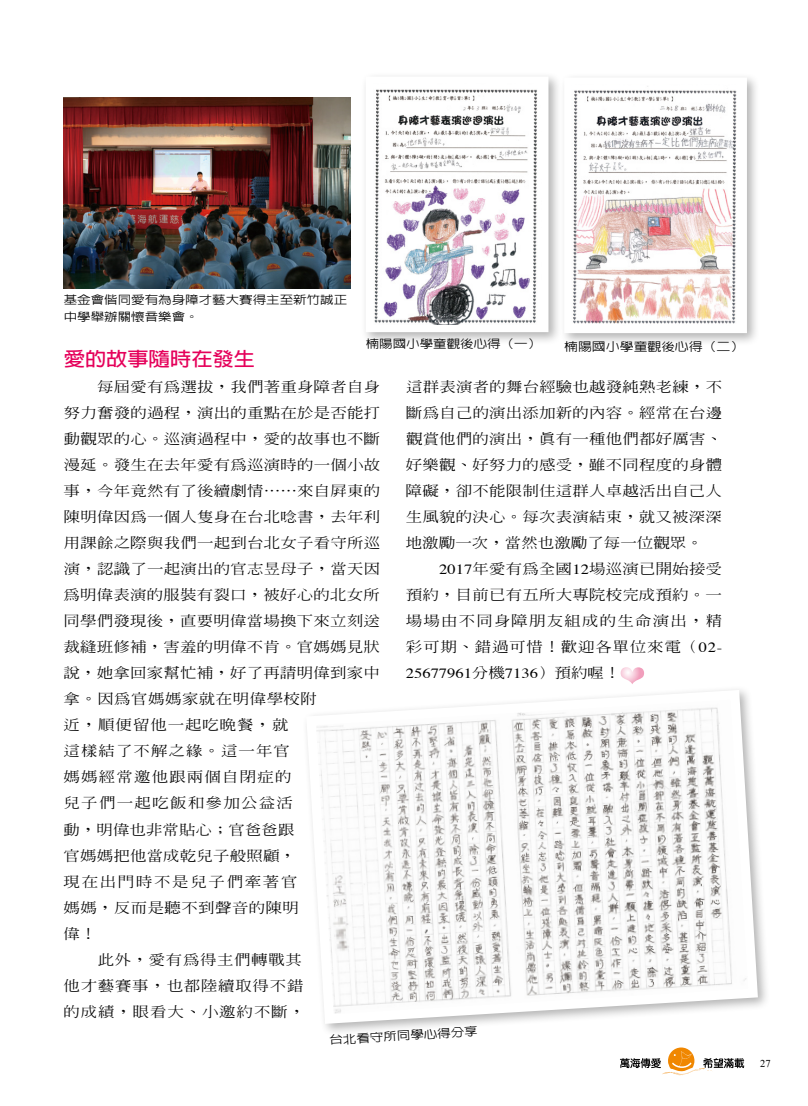
<style>
.page{position:relative;width:808px;height:1106px;background:#fff}
.page>*{position:absolute;margin:0;border:0;box-sizing:border-box;transform-origin:0 0}
.t1{font:700 19.2px "AR Hei B5 HK";color:#e5005a;scale:1.11 1}
.t2{font:500 14.1px/26.1px "AR Ming B5";letter-spacing:.01em;color:#000;text-align:justify;scale:1.18 1}
.t3{font:14.1px "Times";color:#000;scale:1.18 1}
.t4{font:500 14.1px "AR Ming B5";letter-spacing:.04em;color:#000;scale:1.18 1}
.t5{font:500 14.1px "AR Ming B5";letter-spacing:.05em;color:#000;scale:1.18 1}
.t6{font:500 14.1px "AR Ming B5";letter-spacing:.055em;color:#000;scale:1.18 1}
.t7{font:500 14.1px "AR Ming B5";letter-spacing:.06em;color:#000;scale:1.18 1}
.t8{font:500 14.1px "AR Ming B5";letter-spacing:.07em;color:#000;scale:1.18 1}
.t9{font:500 14.1px "AR Ming B5";letter-spacing:.075em;color:#000;scale:1.18 1}
.t10{font:500 14.1px "AR Ming B5";letter-spacing:.1em;color:#000;scale:1.18 1}
.t11{font:500 14.1px "AR Ming B5";letter-spacing:.035em;color:#000;scale:1.18 1}
.t12{font:500 11.85px "AR Hei B5 HK";color:#000;scale:1.18 1}
.t13{font:500 11.55px/16.2px "AR Hei B5 HK";color:#000;scale:1.18 1}
.t14{font:500 11.4px "AR Hei B5 HK";color:#000;scale:1.18 1}
.t15{font:10.5px "Times New Roman";color:#000}
.s1{font-size:11.55px}
.s2{font-family:"Times";font-weight:400}
.s3{font-family:"AR Ming B5";font-weight:500}
</style>
<div class="page">
<img style="left:621px;top:667px;width:23px;height:17px">
<img style="left:64px;top:98px;width:286px;height:191px">
<svg style="left:306px;top:689px;width:457px;height:339px"></svg>
<div style="left:361px;top:72px;width:201px;height:274px;background:#000;opacity:.3"></div>
<img style="left:374px;top:85px;width:166px;height:239px">
<div style="left:559px;top:73px;width:201px;height:274px;background:#000;opacity:.3"></div>
<img style="left:572px;top:86px;width:167px;height:239px">
<svg style="left:620px;top:1047px;width:124px;height:29px"></svg>
<p class="t13" style="left:64px;top:292px;width:242px">基金會偕同愛有為身障才藝大賽得主至新竹誠正中學舉辦關懷音樂會。</p>
<p class="t13" style="left:366px;top:336px;width:150px">楠陽國小學童觀後心得（一）</p>
<p class="t12" style="left:564px;top:341px;width:154px">楠陽國小學童觀<span class="s1">後</span>心得（二）</p>
<h1 class="t1" style="left:64px;top:349px;width:174px">愛的故事隨時在發生</h1>
<p class="t2" style="left:97px;top:373px;width:241px">每屆愛有為選拔，我們著重身障者自身</p>
<p class="t2" style="left:64px;top:399px;width:270px">努力奮發的過程，演出的重點在於是否能打</p>
<p class="t2" style="left:64px;top:425px;width:270px">動觀眾的心。巡演過程中，愛的故事也不斷</p>
<p class="t2" style="left:64px;top:451px;width:270px">漫延。發生在去年愛有為巡演時的一個小故</p>
<p class="t2" style="left:64px;top:477px;width:270px">事，今年竟然有了後續劇情⋯⋯來自屏東的</p>
<p class="t2" style="left:64px;top:503px;width:270px">陳明偉因為一個人隻身在台北唸書，去年利</p>
<p class="t2" style="left:64px;top:529px;width:270px">用課餘之際與我們一起到台北女子看守所巡</p>
<p class="t2" style="left:64px;top:555px;width:270px">演，認識了一起演出的官志昱母子，當天因</p>
<p class="t2" style="left:64px;top:581px;width:270px">為明偉表演的服裝有裂口，被好心的北女所</p>
<p class="t2" style="left:64px;top:608px;width:270px">同學們發現後，直要明偉當場換下來立刻送</p>
<p class="t2" style="left:64px;top:634px;width:270px">裁縫班修補，害羞的明偉不肯。官媽媽見狀</p>
<p class="t2" style="left:64px;top:660px;width:270px">說，她拿回家幫忙補，好了再請明偉到家中</p>
<p class="t2" style="left:63px;top:686px;width:216px">拿。因為官媽媽家就在明偉學校附</p>
<p class="t6" style="left:63px;top:718px;width:192px">近，順便留他一起吃晚餐，就</p>
<p class="t7" style="left:63px;top:744px;width:194px">這樣結了不解之緣。這一年官</p>
<p class="t8" style="left:64px;top:770px;width:195px">媽媽經常邀他跟兩個自閉症的</p>
<p class="t9" style="left:64px;top:796px;width:196px">兒子們一起吃飯和參加公益活</p>
<p class="t2" style="left:64px;top:816px;width:197px">動，明偉也非常貼心；官爸爸跟</p>
<p class="t2" style="left:64px;top:842px;width:199px">官媽媽把他當成乾兒子般照顧，</p>
<p class="t10" style="left:64px;top:874px;width:200px">現在出門時不是兒子們牽著官</p>
<p class="t2" style="left:63px;top:894px;width:201px">媽媽，反而是聽不到聲音的陳明</p>
<p class="t2" style="left:63px;top:920px;width:29px">偉！</p>
<p class="t11" style="left:98px;top:952px;width:175px">此外，愛有為得主們轉戰其</p>
<p class="t4" style="left:63px;top:978px;width:205px">他才藝賽事，也都陸續取得不錯</p>
<p class="t5" style="left:64px;top:1004px;width:206px">的成績，眼看大、小邀約不斷，</p>
<p class="t2" style="left:406px;top:373px;width:270px">這群表演者的舞台經驗也越發純熟老練，不斷為自己的演出添加新的內容。經常在台邊觀賞他們的演出，真有一種他們都好厲害、好樂觀、好努力的感受，雖不同程度的身體障礙，卻不能限制住這群人卓越活出自己人生風貌的決心。每次表演結束，就又被深深地激勵一次，當然也激勵了每一位觀眾。</p>
<p class="t2" style="left:406px;top:555px;width:270px;text-indent:33px"><span class="s2">2017</span>年愛有為全國<span class="s2">12</span>場巡演已開始接受預約，目前已有五所大專院校完成預約。一場場由不同身障朋友組成的生命演出，精彩可期、錯過可惜！歡迎各單位來電（<span class="s2">02-</span></p>
<p class="t3" style="left:406px;top:660px;width:183px">25677961<span class="s3">分機</span>7136<span class="s3">）預約喔！</span></p>
<p class="t14" style="left:329px;top:1033px;width:127px;rotate:-3deg">台北看守所同學心得分享</p>
<p class="t15" style="left:760px;top:1056px;width:12px">27</p>
</div>
